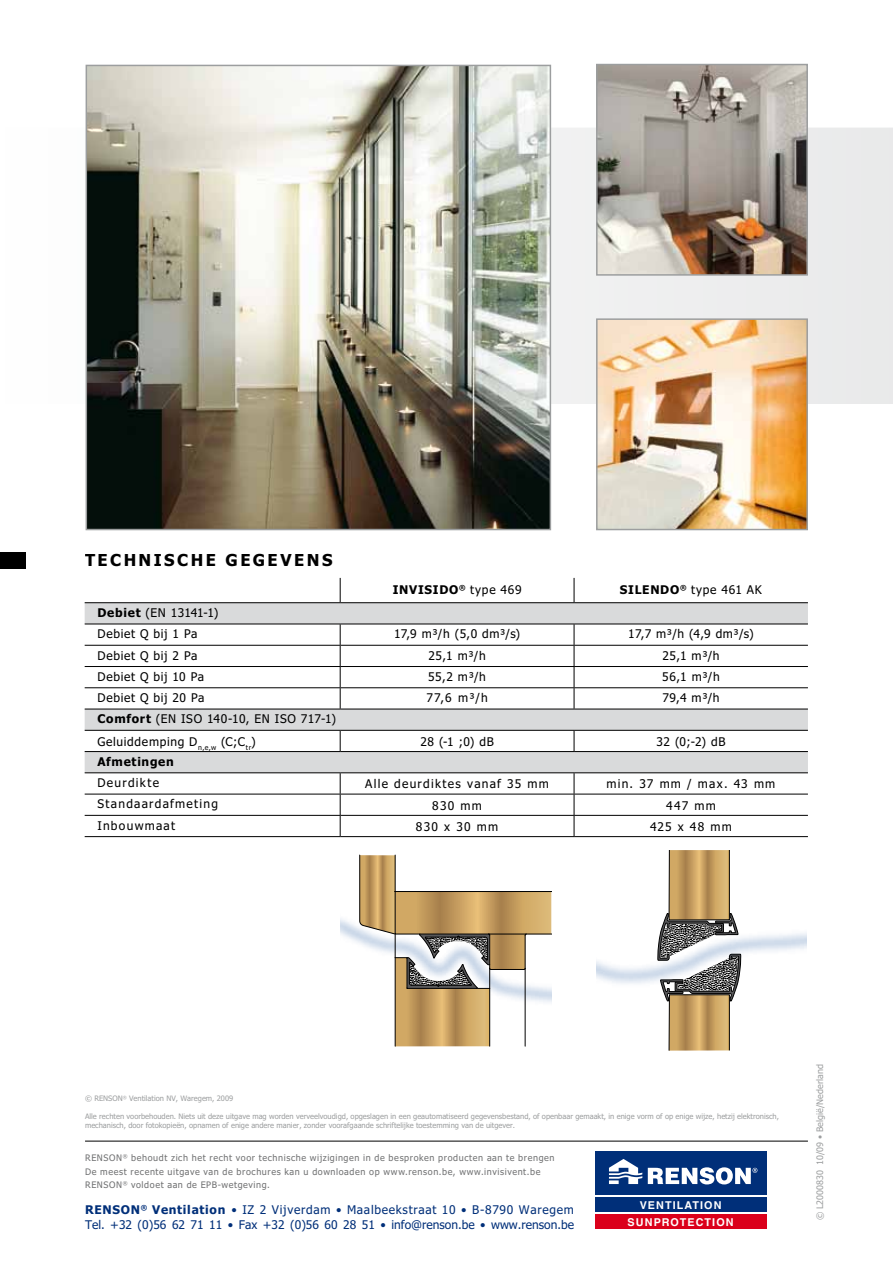
<style>
.page{position:relative;width:893px;height:1263px;background:#fff}
.page>*{position:absolute;margin:0;border:0;box-sizing:border-box;transform-origin:0 0}
.t1{font:700 16.5px "Tahoma";letter-spacing:.15em;color:#000}
.t2{font:12px/21.1px "Tahoma";letter-spacing:.065em;color:#000}
.t3{font:12px/14.4px "Tahoma";letter-spacing:.03em;color:#002f79;text-align:right}
.t4{font:12px "Tahoma";letter-spacing:.105em;color:#000}
.t5{font:12px "Tahoma";letter-spacing:.1em;color:#000}
.t6{font:700 12px "Tahoma";letter-spacing:.06em;color:#000}
.t7{font:700 12px "Tahoma";color:#002f79}
.t8{font:700 10.8px/16.8px "Helvetica LT Std";letter-spacing:.1em;color:#fff;text-align:center}
.t9{font:9px/13.5px "Tahoma";letter-spacing:.065em;color:#707172}
.t10{font:9px "Tahoma";color:#9c9e9f}
.t11{font:7.5px/9px "Tahoma";color:#9c9e9f}
.s1{font-weight:700}
</style>
<div class="page">
<div style="left:85px;top:128px;width:808px;height:276px;background:#ebebec"></div>
<hr style="left:85px;top:1141px;width:723px;height:1px;background:#000">
<div style="left:595px;top:1151px;width:172px;height:44px;background:#002f79"></div>
<svg style="left:609px;top:1159px;width:33px;height:25px"></svg>
<svg style="left:648px;top:1167px;width:109px;height:17px"></svg>
<div style="left:595px;top:1197px;width:172px;height:15px;background:#002f79"></div>
<div style="left:595px;top:1214px;width:172px;height:14px;background:#db001b"></div>
<svg style="left:359px;top:854px;width:192px;height:192px"></svg>
<svg style="left:671px;top:1001px;width:57px;height:48px;background:#c8a062"></svg>
<div style="left:669px;top:994px;width:61px;height:57px;border:1px solid #000"></div>
<svg style="left:665px;top:850px;width:69px;height:151px;background:#c7a56f"></svg>
<img style="left:596px;top:916px;width:210px;height:80px">
<img style="left:89px;top:68px;width:459px;height:459px">
<div style="left:86px;top:65px;width:465px;height:465px;border:2px solid #9c9e9f"></div>
<img style="left:599px;top:67px;width:206px;height:206px">
<div style="left:596px;top:64px;width:212px;height:212px;border:2px solid #9c9e9f"></div>
<img style="left:599px;top:321px;width:206px;height:206px">
<div style="left:596px;top:318px;width:212px;height:212px;border:2px solid #9c9e9f"></div>
<div style="left:0;top:552px;width:26px;height:17px;background:#000"></div>
<svg style="left:85px;top:603px;width:723px;height:169px"></svg>
<hr style="left:340px;top:645px;width:234px;height:1px;background:#000">
<hr style="left:574px;top:645px;width:234px;height:1px;background:#000">
<hr style="left:340px;top:666px;width:234px;height:1px;background:#000">
<hr style="left:574px;top:666px;width:234px;height:1px;background:#000">
<hr style="left:340px;top:687px;width:234px;height:1px;background:#000">
<hr style="left:574px;top:687px;width:234px;height:1px;background:#000">
<svg style="left:574px;top:625px;width:1px;height:84px"></svg>
<hr style="left:340px;top:709px;width:234px;height:1px;background:#000">
<hr style="left:574px;top:709px;width:234px;height:1px;background:#000">
<hr style="left:340px;top:730px;width:234px;height:1px;background:#000">
<hr style="left:574px;top:730px;width:234px;height:1px;background:#000">
<svg style="left:574px;top:731px;width:1px;height:20px"></svg>
<hr style="left:340px;top:751px;width:234px;height:1px;background:#000">
<hr style="left:574px;top:751px;width:234px;height:1px;background:#000">
<hr style="left:340px;top:772px;width:234px;height:1px;background:#000">
<hr style="left:574px;top:772px;width:234px;height:1px;background:#000">
<hr style="left:340px;top:794px;width:234px;height:1px;background:#000">
<hr style="left:574px;top:794px;width:234px;height:1px;background:#000">
<hr style="left:340px;top:815px;width:234px;height:1px;background:#000">
<hr style="left:574px;top:815px;width:234px;height:1px;background:#000">
<svg style="left:574px;top:773px;width:1px;height:63px"></svg>
<hr style="left:340px;top:836px;width:234px;height:1px;background:#000">
<hr style="left:574px;top:836px;width:234px;height:1px;background:#000">
<hr style="left:85px;top:645px;width:255px;height:1px;background:#000">
<hr style="left:85px;top:666px;width:255px;height:1px;background:#000">
<hr style="left:85px;top:687px;width:255px;height:1px;background:#000">
<svg style="left:340px;top:625px;width:1px;height:84px"></svg>
<hr style="left:85px;top:709px;width:255px;height:1px;background:#000">
<hr style="left:85px;top:730px;width:255px;height:1px;background:#000">
<svg style="left:340px;top:731px;width:1px;height:20px"></svg>
<hr style="left:85px;top:751px;width:255px;height:1px;background:#000">
<hr style="left:85px;top:772px;width:255px;height:1px;background:#000">
<hr style="left:85px;top:794px;width:255px;height:1px;background:#000">
<hr style="left:85px;top:815px;width:255px;height:1px;background:#000">
<svg style="left:340px;top:773px;width:1px;height:63px"></svg>
<hr style="left:85px;top:836px;width:255px;height:1px;background:#000">
<hr style="left:85px;top:624px;width:255px;height:1px;background:#000">
<hr style="left:340px;top:624px;width:234px;height:1px;background:#000">
<hr style="left:574px;top:624px;width:234px;height:1px;background:#000">
<svg style="left:340px;top:578px;width:1px;height:24px"></svg>
<svg style="left:574px;top:578px;width:1px;height:24px"></svg>
<hr style="left:85px;top:602px;width:255px;height:1px;background:#000">
<hr style="left:340px;top:602px;width:234px;height:1px;background:#000">
<hr style="left:574px;top:602px;width:234px;height:1px;background:#000">
<h1 class="t1" style="left:85px;top:549px;width:249px">TECHNISCHE GEGEVENS</h1>
<h2 class="t2" style="left:97px;top:601px;width:123px"><span class="s1">Debiet</span> (EN 13141-1)<br>Debiet Q bij 1 Pa</h2>
<h2 class="t6" style="left:393px;top:581px;width:9px">INVISI</h2>
<h2 class="t2" style="left:439px;top:578px;width:84px"><span class="s1">DO</span><sup>®</sup> type 469</h2>
<h2 class="t6" style="left:620px;top:581px;width:9px">SILEN</h2>
<h2 class="t2" style="left:660px;top:578px;width:103px"><span class="s1">DO</span><sup>®</sup> type 461 AK</h2>
<h2 class="t2" style="left:394px;top:623px;width:128px">17,9 m³/h (5,0 dm³/s)</h2>
<h2 class="t2" style="left:628px;top:623px;width:127px">17,7 m³/h (4,9 dm³/s)</h2>
<h2 class="t2" style="left:97px;top:644px;width:102px">Debiet Q bij 2 Pa</h2>
<h2 class="t2" style="left:428px;top:644px;width:59px">25,1 m³/h</h2>
<h2 class="t2" style="left:662px;top:644px;width:59px">25,1 m³/h</h2>
<h2 class="t2" style="left:97px;top:665px;width:108px">Debiet Q bij 10 Pa</h2>
<h2 class="t2" style="left:428px;top:665px;width:59px">55,2 m³/h</h2>
<h2 class="t2" style="left:662px;top:665px;width:59px">56,1 m³/h</h2>
<h2 class="t2" style="left:97px;top:686px;width:109px">Debiet Q bij 20 Pa</h2>
<h2 class="t2" style="left:426px;top:686px;width:63px">77,6 m³/h</h2>
<h2 class="t2" style="left:662px;top:686px;width:59px">79,4 m³/h</h2>
<h2 class="t2" style="left:97px;top:707px;width:240px;line-height:22.6px"><span class="s1">Comfort</span> (EN ISO 140-10, EN ISO 717-1)<br>Geluiddemping D<sub>n,e,w</sub> (C;C<sub>tr</sub>)</h2>
<h2 class="t2" style="left:420px;top:730px;width:75px">28 (-1 ;0) dB</h2>
<h2 class="t2" style="left:656px;top:730px;width:70px">32 (0;-2) dB</h2>
<h2 class="t6" style="left:97px;top:753px;width:78px">Afmetingen</h2>
<h2 class="t4" style="left:97px;top:775px;width:63px">Deurdikte</h2>
<h2 class="t4" style="left:365px;top:776px;width:185px">Alle deurdiktes vanaf 35 mm</h2>
<h2 class="t5" style="left:607px;top:776px;width:170px">min. 37 mm / max. 43 mm</h2>
<h2 class="t4" style="left:97px;top:796px;width:122px">Standaardafmeting</h2>
<h2 class="t2" style="left:432px;top:794px;width:51px">830 mm</h2>
<h2 class="t2" style="left:666px;top:794px;width:51px">447 mm</h2>
<h2 class="t5" style="left:97px;top:817px;width:79px">Inbouwmaat</h2>
<h2 class="t2" style="left:416px;top:815px;width:84px">830 x 30 mm</h2>
<h2 class="t2" style="left:650px;top:815px;width:83px">425 x 48 mm</h2>
<p class="t11" style="left:85px;top:1093px;width:15px">© Rens</p>
<p class="t11" style="left:112px;top:1093px;width:122px">on <sup>®</sup> Ventilation NV, Waregem, 2009</p>
<p class="t11" style="left:85px;top:1111px;width:695px">Alle rechten voorbehouden. Niets uit deze uitgave mag worden verveelvoudigd, opgeslagen in een geautomatiseerd gegevensbestand, of openbaar gemaakt, in enige vorm of op enige wijze, hetzij elektronisch, mechanisch, door fotokopieën, opnamen of enige andere manier, zonder voorafgaande schriftelijke toestemming van de uitgever.</p>
<p class="t9" style="left:85px;top:1151px;width:471px">RENSON<sup>®</sup> behoudt zich het recht voor technische wijzigingen in de besproken producten aan te brengen<br>De meest recente uitgave van de brochures kan u downloaden op www.renson.be, www.invisivent.be<br>RENSON<sup>®</sup> voldoet aan de EPB-wetgeving.</p>
<h2 class="t3" style="left:85px;top:1202px;width:490px"><span class="s1">ON</span> <sup>®</sup> <span class="s1">Ventilation</span> • IZ 2 Vijverdam • Maalbeekstraat 10 • B-8790 Waregem<br>Tel. +32 (0)56 62 71 11 • Fax +32 (0)56 60 28 51 • info@renson.be • www.renson.be</h2>
<h2 class="t7" style="left:85px;top:1201px;width:19px">RENS</h2>
<h3 class="t8" style="left:628px;top:1197px;width:108px">VENTILATION<br>SUNPROTECTION</h3>
<p class="t10" style="left:814px;top:1220px;width:158px;rotate:-90deg">© L2000830 10/09 • België/Nederland</p>
</div>
